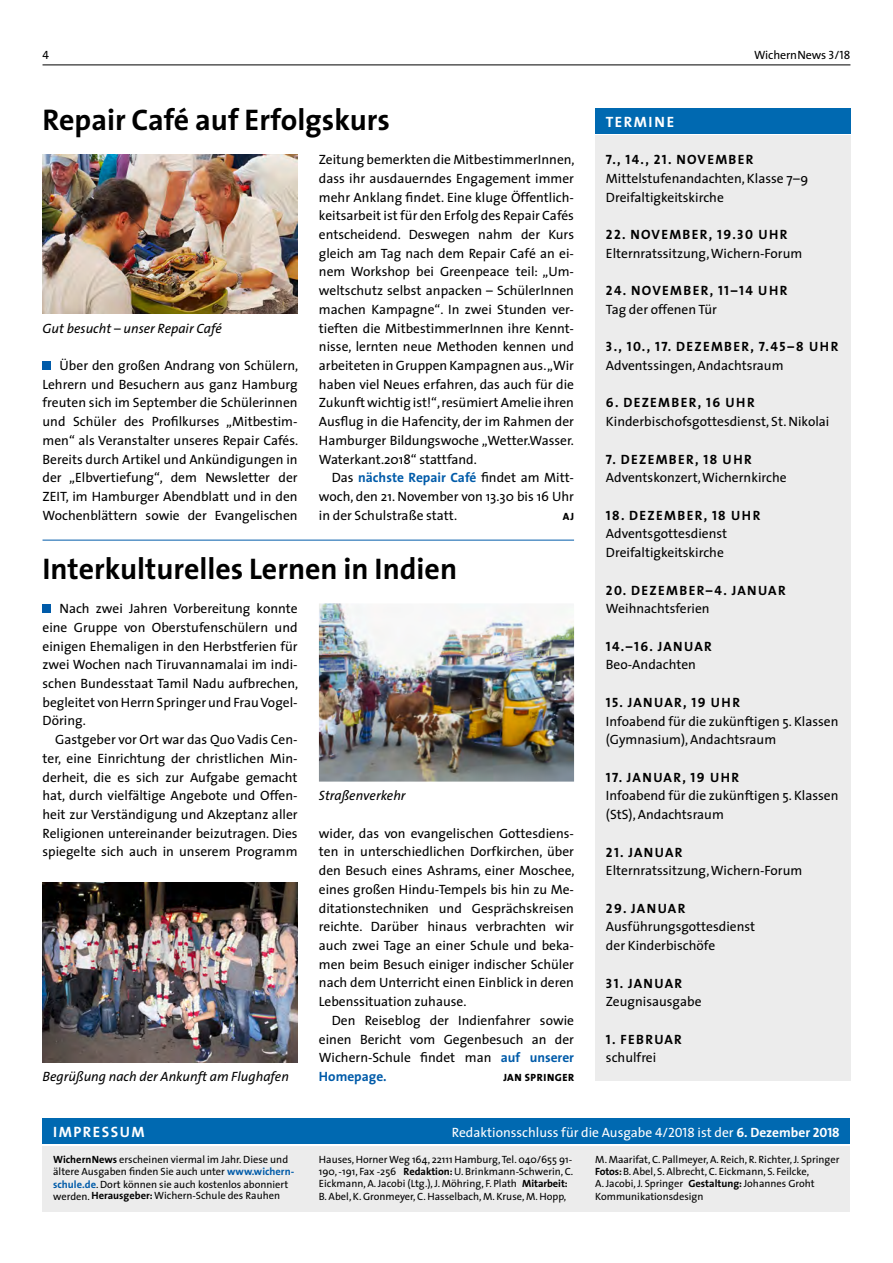
<style>
.page{position:relative;width:893px;height:1263px;background:#fff}
.page>*{position:absolute;margin:0;border:0;box-sizing:border-box;transform-origin:0 0}
.Headline{font:700 30px "The Sans";color:#000}
.Overline{font:15px "The Sans Bold Caps";letter-spacing:.1em;color:#fff}
.Copy_1__Absatz{font:13.5px/18.8px "The Sans";color:#000;text-align:justify}
.Copy{font:13.5px/18.8px "The Sans";color:#000;text-align:justify}
.Termine_Copy{font:13.5px/18.8px "The Sans";color:#000}
.Termine_Headline{font:13.5px "The Sans Bold Caps";letter-spacing:.1em;color:#000}
.BU{font:italic 13.5px "The Sans";color:#000}
.Copy-2{font:13.5px "The Sans";color:#fff}
.t1{font:12px "The Sans";letter-spacing:-.01em;color:#000}
.t2{font:12px "The Sans Caps";color:#000}
.Impressum{font:10.5px/12px "The Sans";color:#000}
.Copy-3{font:800 10.5px "The Sans";letter-spacing:.05em;color:#000}
.s1{font-family:"The Sans Caps"}
.s2{font-weight:700;color:#005ba9}
.s3{font-weight:700}
.s4{font-family:"The Sans Bold Caps"}
</style>
<div class="page">
<div style="left:43px;top:1146px;width:807px;height:66px;background:#ececec"></div>
<div style="left:43px;top:1118px;width:807px;height:26px;background:#0069b1"></div>
<hr style="left:43px;top:65px;width:807px;height:1px;background:#000">
<div style="left:595px;top:108px;width:255px;height:26px;background:#0069b1"></div>
<div style="left:595px;top:136px;width:255px;height:945px;background:#ececec"></div>
<img style="left:43px;top:883px;width:255px;height:179px">
<img style="left:319px;top:603px;width:255px;height:179px">
<div style="left:43px;top:605px;width:8px;height:8px;background:#005ba9"></div>
<div style="left:43px;top:361px;width:8px;height:9px;background:#005ba9"></div>
<img style="left:43px;top:154px;width:255px;height:160px">
<hr style="left:43px;top:540px;width:531px;height:1px;background:#005ba9">
<p class="t2" style="left:43px;top:45px;width:8px">4</p>
<p class="t1" style="left:754px;top:45px;width:98px">WichernNews <span class="s1">3/18</span></p>
<p class="Headline" style="left:43px;top:94px;width:349px">Repair Café auf Erfolgskurs</p>
<p class="Copy_1__Absatz" style="left:319px;top:150px;width:257px">Zeitung bemerkten die MitbestimmerInnen, dass ihr ausdauerndes Engagement immer mehr Anklang findet. Eine kluge Öffentlich&shy;keitsarbeit ist für den Erfolg des Repair Cafés entscheidend. Deswegen nahm der Kurs gleich am Tag nach dem Repair Café an ei&shy;nem Workshop bei Greenpeace teil: „Um&shy;weltschutz selbst anpacken – SchülerInnen machen Kampagne“. In zwei Stunden ver&shy;tieften die MitbestimmerInnen ihre Kennt&shy;nisse, lernten neue Methoden kennen und arbeiteten in Gruppen Kampagnen aus. „Wir haben viel Neues erfahren, das auch für die Zukunft wichtig ist!“, resümiert Amelie ihren Ausflug in die Hafencity, der im Rahmen der Hamburger Bildungswoche „Wetter.Wasser.<br>Waterkant.2018“ stattfand.</p>
<p class="Copy" style="left:319px;top:468px;width:257px;text-indent:13px">Das <span class="s2">nächste Repair Café</span> findet am Mitt&shy;woch, den 21. November von 13.30 bis 16 Uhr in der Schulstraße statt.</p>
<p class="BU" style="left:43px;top:317px;width:181px">Gut besucht – unser Repair Café</p>
<p class="Copy_1__Absatz" style="left:43px;top:356px;width:257px;text-indent:17px">Über den großen Andrang von Schülern, Lehrern und Besuchern aus ganz Hamburg freuten sich im September die Schülerinnen und Schüler des Profilkurses „Mitbestim&shy;men“ als Veranstalter unseres Repair Cafés.<br>Bereits durch Artikel und Ankündigungen in der „Elbvertiefung“, dem Newsletter der ZEIT, im Hamburger Abendblatt und in den Wochenblättern sowie der Evangelischen</p>
<p class="Copy-3" style="left:563px;top:507px;width:13px">AJ</p>
<p class="Headline" style="left:43px;top:543px;width:416px">Interkulturelles Lernen in Indien</p>
<p class="Copy_1__Absatz" style="left:43px;top:599px;width:257px;text-indent:17px">Nach zwei Jahren Vorbereitung konnte eine Gruppe von Oberstufenschülern und einigen Ehemaligen in den Herbstferien für zwei Wochen nach Tiruvannamalai im indi&shy;schen Bundesstaat Tamil Nadu aufbrechen, begleitet von Herrn Springer und Frau Vogel-Döring.</p>
<p class="Copy" style="left:43px;top:730px;width:257px;text-indent:13px">Gastgeber vor Ort war das Quo Vadis Cen&shy;ter, eine Einrichtung der christlichen Min&shy;derheit, die es sich zur Aufgabe gemacht hat, durch vielfältige Angebote und Offen&shy;heit zur Verständigung und Akzeptanz aller Religionen untereinander beizutragen. Dies spiegelte sich auch in unserem Programm</p>
<p class="BU" style="left:43px;top:1065px;width:248px">Begrüßung nach der Ankunft am Flughafen</p>
<p class="BU" style="left:319px;top:784px;width:88px">Straßenverkehr</p>
<p class="Copy" style="left:319px;top:823px;width:257px">wider, das von evangelischen Gottesdiens&shy;ten in unterschiedlichen Dorfkirchen, über den Besuch eines Ashrams, einer Moschee, eines großen Hindu-Tempels bis hin zu Me&shy;ditationstechniken und Gesprächskreisen reichte. Darüber hinaus verbrachten wir auch zwei Tage an einer Schule und beka&shy;men beim Besuch einiger indischer Schüler nach dem Unterricht einen Einblick in deren Lebenssituation zuhause.</p>
<p class="Copy" style="left:319px;top:1010px;width:257px;text-indent:13px">Den Reiseblog der Indienfahrer sowie einen Bericht vom Gegenbesuch an der Wichern-Schule findet man <span class="s2">auf unserer Homepage.</span></p>
<p class="Copy-3" style="left:503px;top:1068px;width:72px">JAN SPRINGER</p>
<p class="Overline" style="left:606px;top:109px;width:70px">TERMINE</p>
<p class="Termine_Headline" style="left:606px;top:148px;width:149px">7., 14., 21. NOVEMBER</p>
<p class="Termine_Copy" style="left:606px;top:169px;width:204px">Mittelstufenandachten, Klasse 7–9</p>
<p class="Termine_Copy" style="left:606px;top:187px;width:119px">Dreifaltigkeitskirche</p>
<p class="Termine_Headline" style="left:606px;top:223px;width:183px">22. NOVEMBER, 19.30 UHR</p>
<p class="Termine_Copy" style="left:606px;top:243px;width:198px">Elternratssitzung, Wichern-Forum</p>
<p class="Termine_Headline" style="left:606px;top:279px;width:183px">24. NOVEMBER, 11–14 UHR</p>
<p class="Termine_Copy" style="left:606px;top:299px;width:112px">Tag der offenen Tür</p>
<p class="Termine_Headline" style="left:606px;top:335px;width:234px">3., 10., 17. DEZEMBER, 7.45–8 UHR</p>
<p class="Termine_Copy" style="left:606px;top:356px;width:179px">Adventssingen, Andachtsraum</p>
<p class="Termine_Headline" style="left:606px;top:392px;width:150px">6. DEZEMBER, 16 UHR</p>
<p class="Termine_Copy" style="left:606px;top:412px;width:225px">Kinderbischofsgottesdienst, St. Nikolai</p>
<p class="Termine_Headline" style="left:606px;top:448px;width:147px">7. DEZEMBER, 18 UHR</p>
<p class="Termine_Copy" style="left:606px;top:468px;width:182px">Adventskonzert, Wichernkirche</p>
<p class="Termine_Headline" style="left:606px;top:504px;width:156px">18. DEZEMBER, 18 UHR</p>
<p class="Termine_Copy" style="left:606px;top:524px;width:123px">Adventsgottesdienst</p>
<p class="Termine_Copy" style="left:606px;top:543px;width:119px">Dreifaltigkeitskirche</p>
<p class="Termine_Headline" style="left:606px;top:579px;width:181px">20. DEZEMBER–4. JANUAR</p>
<p class="Termine_Copy" style="left:606px;top:599px;width:105px">Weihnachtsferien</p>
<p class="Termine_Headline" style="left:606px;top:635px;width:107px">14.–16. JANUAR</p>
<p class="Termine_Copy" style="left:606px;top:655px;width:92px">Beo-Andachten</p>
<p class="Termine_Headline" style="left:606px;top:691px;width:136px">15. JANUAR, 19 UHR</p>
<p class="Termine_Copy" style="left:606px;top:711px;width:234px">Infoabend für die zukünftigen 5. Klassen (Gymnasium), Andachtsraum</p>
<p class="Termine_Headline" style="left:606px;top:766px;width:135px">17. JANUAR, 19 UHR</p>
<p class="Termine_Copy" style="left:606px;top:786px;width:234px">Infoabend für die zukünftigen 5. Klassen (StS), Andachtsraum</p>
<p class="Termine_Headline" style="left:606px;top:841px;width:78px">21. JANUAR</p>
<p class="Termine_Copy" style="left:606px;top:861px;width:198px">Elternratssitzung, Wichern-Forum</p>
<p class="Termine_Headline" style="left:606px;top:897px;width:81px">29. JANUAR</p>
<p class="Termine_Copy" style="left:606px;top:917px;width:151px">Ausführungsgottesdienst</p>
<p class="Termine_Copy" style="left:606px;top:936px;width:111px">der Kinderbischöfe</p>
<p class="Termine_Headline" style="left:606px;top:972px;width:78px">31. JANUAR</p>
<p class="Termine_Copy" style="left:606px;top:992px;width:97px">Zeugnisausgabe</p>
<p class="Termine_Headline" style="left:606px;top:1028px;width:77px">1. FEBRUAR</p>
<p class="Termine_Copy" style="left:606px;top:1048px;width:52px">schulfrei</p>
<p class="Overline" style="left:53px;top:1119px;width:93px">IMPRESSUM</p>
<p class="Impressum" style="left:53px;top:1153px;width:243px"><span class="s3">Wichern News</span> erscheinen viermal im Jahr. Diese und ältere Ausgaben finden Sie auch unter <span class="s2">www.wichern&shy;schule.de</span>. Dort können sie auch kostenlos abonniert werden. <span class="s3">Herausgeber:</span>Wichern-Schule des Rauhen</p>
<p class="Copy-2" style="left:452px;top:1121px;width:389px">Redaktionsschluss für die Ausgabe <span class="s1">4/2018</span> ist der <span class="s4">6.</span> <span class="s3">Dezember</span> <span class="s4">2018</span></p>
<p class="Impressum" style="left:319px;top:1153px;width:256px">Hauses, Horner Weg 164, 22111 Hamburg, Tel. 040/655 91- 190, -191, Fax -256 <span class="s3">Redaktion:</span>U. Brinkmann-Schwerin, C.<br>Eickmann, A. Jacobi (Ltg.), J. Möhring, F. Plath <span class="s3">Mitarbeit:<br></span>B. Abel, K. Gronmeyer, C. Hasselbach, M. Kruse, M. Hopp,</p>
<p class="Impressum" style="left:595px;top:1153px;width:246px">M. Maarifat, C. Pallmeyer, A. Reich, R. Richter, J. Springer <span class="s3">Fotos:</span>B. Abel, S. Albrecht, C. Eickmann, S. Feilcke,<br>A. Jacobi, J. Springer <span class="s3">Gestaltung:</span>Johannes Groht Kommunikationsdesign</p>
</div>
